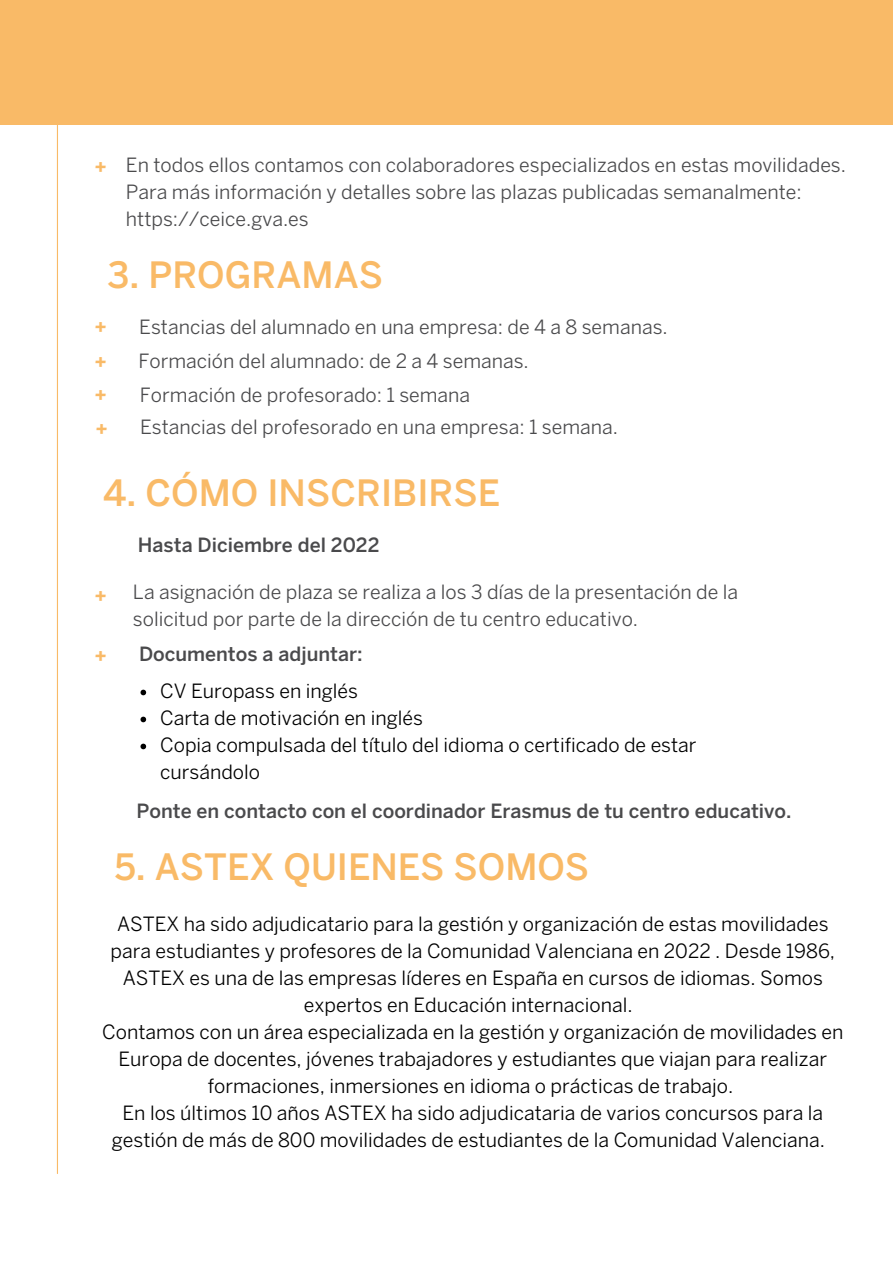
<style>
.page{position:relative;width:893px;height:1264px;background:#fff}
.page>*{position:absolute;margin:0;border:0;box-sizing:border-box;transform-origin:0 0}
.t1{font:500 36px "Benton Sans";color:#f9ba67}
.t2{font:700 23.85px "Santander Text";color:#f9ba67}
.t3{font:19.5px/27px "Benton Sans";color:#000}
.t4{font:19.5px/27px "Benton Sans";color:#4a4a4c}
.t5{font:500 19.5px "Benton Sans";color:#4a4a4c}
</style>
<div class="page">
<div style="left:0;top:0;width:892px;height:124px;background:#f9ba67"></div>
<svg style="left:140px;top:689px;width:6px;height:6px"></svg>
<svg style="left:140px;top:716px;width:6px;height:6px"></svg>
<svg style="left:140px;top:743px;width:6px;height:6px"></svg>
<hr style="left:57px;top:46px;width:1px;height:1127px;background:#f9ba67">
<p class="t2" style="left:94px;top:148px;width:15px">+</p>
<p class="t4" style="left:126px;top:151px;width:721px">En todos ellos contamos con colaboradores especializados en estas movilidades.<br>Para más información y detalles sobre las plazas publicadas semanalmente: https://ceice.gva.es</p>
<h1 class="t1" style="left:108px;top:254px;width:277px">3. PROGRAMAS</h1>
<p class="t2" style="left:94px;top:308px;width:15px">+</p>
<p class="t4" style="left:139px;top:313px;width:530px">Estancias del alumnado en una empresa: de 4 a 8 semanas.</p>
<p class="t2" style="left:94px;top:342px;width:15px">+</p>
<p class="t4" style="left:138px;top:348px;width:392px">Formación del alumnado: de 2 a 4 semanas.</p>
<p class="t2" style="left:94px;top:375px;width:15px">+</p>
<p class="t4" style="left:140px;top:382px;width:332px">Formación de profesorado: 1 semana</p>
<p class="t2" style="left:95px;top:409px;width:15px">+</p>
<p class="t4" style="left:140px;top:414px;width:479px">Estancias del profesorado en una empresa: 1 semana.</p>
<h1 class="t1" style="left:103px;top:472px;width:398px">4. CÓMO INSCRIBIRSE</h1>
<p class="t5" style="left:138px;top:534px;width:243px">Hasta Diciembre del 2022</p>
<p class="t4" style="left:133px;top:578px;width:606px">La asignación de plaza se realiza a los 3 días de la presentación de la solicitud por parte de la dirección de tu centro educativo.</p>
<p class="t2" style="left:94px;top:577px;width:15px">+</p>
<p class="t2" style="left:94px;top:636px;width:15px">+</p>
<p class="t5" style="left:139px;top:643px;width:225px">Documentos a adjuntar:</p>
<p class="t3" style="left:160px;top:677px;width:538px">CV Europass en inglés<br>Carta de motivación en inglés<br>Copia compulsada del título del idioma o certificado de estar cursándolo</p>
<p class="t5" style="left:136px;top:799px;width:656px">Ponte en contacto con el coordinador Erasmus de tu centro educativo.</p>
<h1 class="t1" style="left:114px;top:846px;width:476px">5. ASTEX QUIENES SOMOS</h1>
<p class="t3" style="left:102px;top:910px;width:742px;text-align:center">ASTEX ha sido adjudicatario para la gestión y organización de estas movilidades para estudiantes y profesores de la Comunidad Valenciana en 2022 . Desde 1986, ASTEX es una de las empresas líderes en España en cursos de idiomas. Somos expertos en Educación internacional.<br>Contamos con un área especializada en la gestión y organización de movilidades en Europa de docentes, jóvenes trabajadores y estudiantes que viajan para realizar formaciones, inmersiones en idioma o prácticas de trabajo.<br>En los últimos 10 años ASTEX ha sido adjudicataria de varios concursos para la gestión de más de 800 movilidades de estudiantes de la Comunidad Valenciana.</p>
</div>
